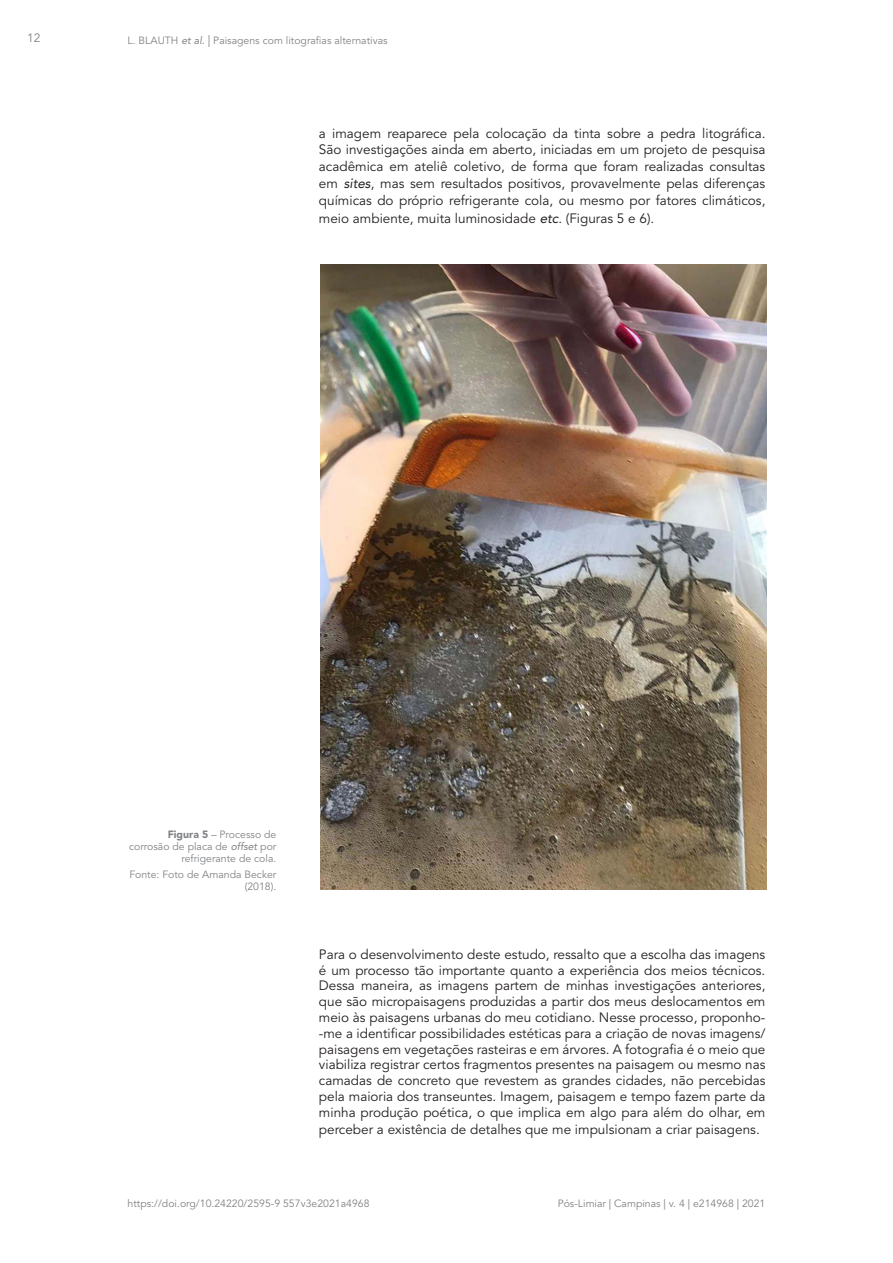
<style>
.page{position:relative;width:893px;height:1263px;background:#fff}
.page>*{position:absolute;margin:0;border:0;box-sizing:border-box;transform-origin:0 0}
.P1{font:13.5px/15.8px "Avenir LT Std";color:#231f20;text-align:justify}
.t1{font:12px "Avenir LT Std";color:#808285}
.Notas{font:10.5px/12px "Avenir LT Std";color:#808285;text-align:right}
.s1{font-style:italic}
.s2{font-size:12px}
.s3{font-weight:900}
.s4{font-family:"Frutiger";font-weight:300}
</style>
<div class="page">
<img style="left:320px;top:264px;width:447px;height:625px">
<p class="t1" style="left:27px;top:31px;width:15px">12</p>
<p class="Notas" style="left:128px;top:34px;width:262px">L. BLAUTH <span class="s1">et al.</span> <span class="s2">|</span> Paisagens com litografias alternativas</p>
<p class="P1" style="left:319px;top:125px;width:448px;line-height:17px">a imagem reaparece pela colocação da tinta sobre a pedra litográfica.<br>São investigações ainda em aberto, iniciadas em um projeto de pesquisa acadêmica em ateliê coletivo, de forma que foram realizadas consultas em <span class="s1">sites</span>, mas sem resultados positivos, provavelmente pelas diferenças químicas do próprio refrigerante cola, ou mesmo por fatores climáticos, meio ambiente, muita luminosidade <span class="s1">etc</span>. (Figuras 5 e 6).</p>
<p class="Notas" style="left:129px;top:829px;width:149px"><span class="s3">Figura 5</span> – Processo de corrosão de placa de <span class="s1">offset</span> por refrigerante de cola.</p>
<p class="Notas" style="left:129px;top:869px;width:149px">Fonte: Foto de Amanda Becker (2018).</p>
<p class="P1" style="left:319px;top:947px;width:448px">Para o desenvolvimento deste estudo, ressalto que a escolha das imagens é um processo tão importante quanto a experiência dos meios técnicos.<br>Dessa maneira, as imagens partem de minhas investigações anteriores, que são micropaisagens produzidas a partir dos meus deslocamentos em meio às paisagens urbanas do meu cotidiano. Nesse processo, proponho--me a identificar possibilidades estéticas para a criação de novas imagens/ paisagens em vegetações rasteiras e em árvores. A fotografia é o meio que viabiliza registrar certos fragmentos presentes na paisagem ou mesmo nas camadas de concreto que revestem as grandes cidades, não percebidas pela maioria dos transeuntes. Imagem, paisagem e tempo fazem parte da minha produção poética, o que implica em algo para além do olhar, em</p>
<p class="P1" style="left:319px;top:1121px;width:442px">perceber a existência de detalhes que me impulsionam a criar paisagens.</p>
<p class="Notas" style="left:128px;top:1198px;width:243px">https://doi.org/10.24220/2595-9 557v3e2021a4968</p>
<p class="Notas" style="left:558px;top:1198px;width:209px">Pós-Limiar <span class="s4">|</span> Campinas <span class="s4">|</span> v. 4 <span class="s4">|</span> e214968 <span class="s4">|</span> 2021</p>
</div>
